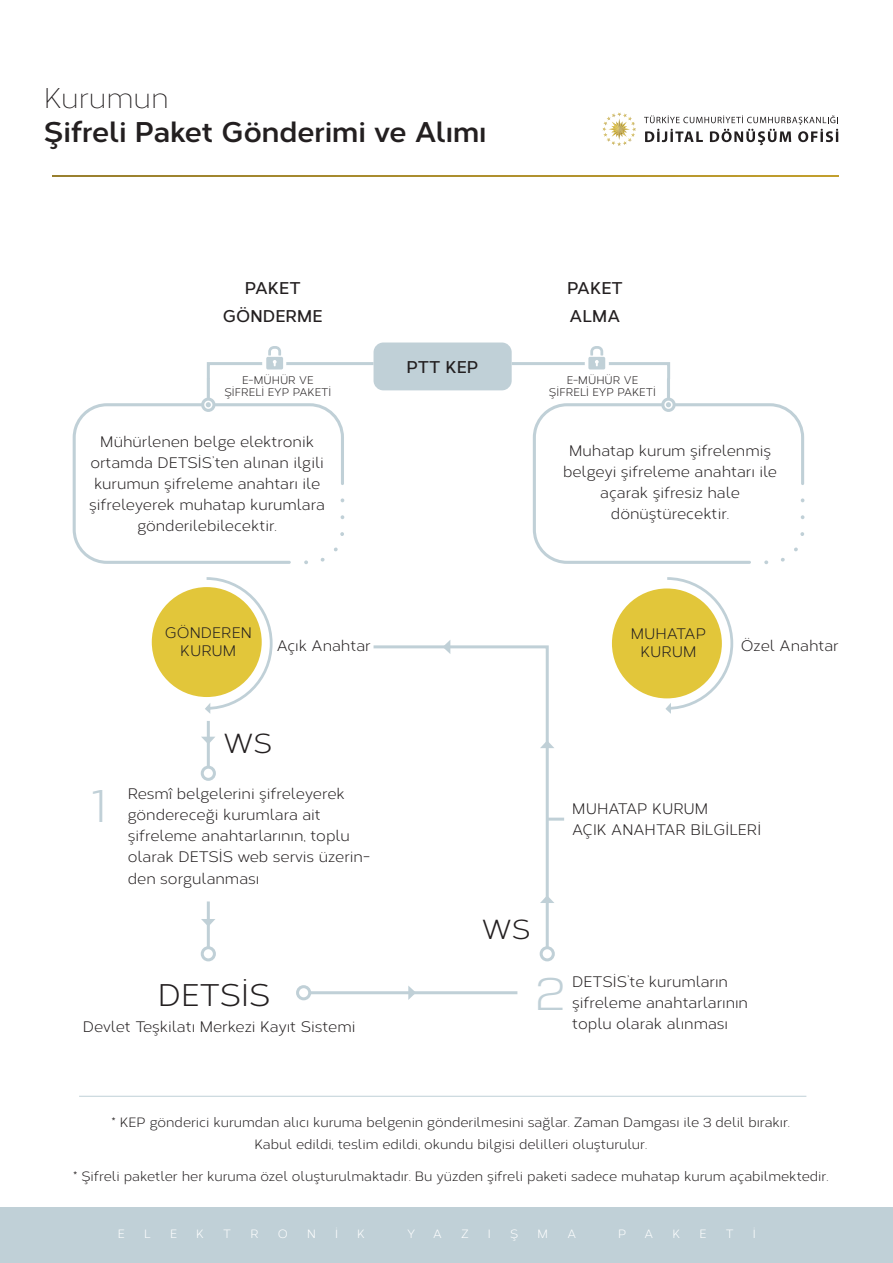
<style>
.page{position:relative;width:893px;height:1263px;background:#fff}
.page>*{position:absolute;margin:0;border:0;box-sizing:border-box;transform-origin:0 0}
.t1{font:47.1px "Corbert";color:#c0d0d7}
.t2{font:31.35px "Corbert";color:#231f20}
.t3{font:700 28.5px "Corbert";color:#231f20}
.t4{font:300 28.5px "Corbert";color:#231f20}
.t5{font:27.45px "Corbert";color:#231f20}
.t6{font:600 16.95px/27.8px "Corbert";color:#231f20;text-align:center}
.t7{font:15.15px/21px "Corbert";color:#231f20;text-align:center}
.t8{font:13.5px/21.9px "Corbert";color:#231f20;text-align:center}
.t9{font:12px "Corbert";color:#fff}
.t10{font:11.1px/12.5px "Corbert";color:#231f20;text-align:center}
</style>
<div class="page">
<div style="left:612px;top:588px;width:110px;height:110px;background:#e2c63a;border-radius:50%"></div>
<svg style="left:602px;top:113px;width:34px;height:33px"></svg>
<svg style="left:644px;top:115px;width:194px;height:30px"></svg>
<svg style="left:52px;top:175px;width:786px;height:1px"></svg>
<svg style="left:73px;top:382px;width:271px;height:182px"></svg>
<svg style="left:533px;top:382px;width:271px;height:182px"></svg>
<div style="left:0;top:1207px;width:893px;height:56px;background:#c0d0d7"></div>
<hr style="left:207px;top:901px;width:3px;height:47px;background:#c0d0d7">
<div style="left:201px;top:946px;width:15px;height:15px;border:3px solid #c0d0d7;border-radius:50%"></div>
<div style="left:540px;top:946px;width:15px;height:15px;border:3px solid #c0d0d7;border-radius:50%"></div>
<hr style="left:309px;top:991px;width:208px;height:3px;background:#c0d0d7">
<div style="left:296px;top:985px;width:15px;height:15px;border:3px solid #c0d0d7;border-radius:50%"></div>
<hr style="left:207px;top:721px;width:3px;height:47px;background:#c0d0d7">
<div style="left:201px;top:766px;width:15px;height:15px;border:3px solid #c0d0d7;border-radius:50%"></div>
<div style="left:374px;top:342px;width:138px;height:48px;background:#c0d0d7;border-radius:10px"></div>
<svg style="left:206px;top:346px;width:170px;height:36px"></svg>
<svg style="left:509px;top:346px;width:161px;height:36px"></svg>
<div style="left:152px;top:587px;width:110px;height:110px;background:#e2c63a;border-radius:50%"></div>
<svg style="left:665px;top:577px;width:68px;height:137px"></svg>
<svg style="left:205px;top:577px;width:68px;height:137px"></svg>
<hr style="left:547px;top:818px;width:17px;height:3px;background:#c0d0d7">
<svg style="left:373px;top:644px;width:177px;height:307px"></svg>
<svg style="left:201px;top:919px;width:14px;height:8px"></svg>
<svg style="left:201px;top:737px;width:14px;height:7px"></svg>
<svg style="left:408px;top:986px;width:8px;height:14px"></svg>
<svg style="left:540px;top:895px;width:14px;height:8px"></svg>
<svg style="left:540px;top:740px;width:14px;height:8px"></svg>
<svg style="left:443px;top:640px;width:7px;height:14px"></svg>
<hr style="left:79px;top:1096px;width:727px;height:1px;background:#c0d0d7">
<h3 class="t4" style="left:44px;top:78px;width:126px">Kurumun</h3>
<h3 class="t3" style="left:44px;top:110px;width:444px">Şifreli Paket Gönderimi ve Alımı</h3>
<p class="t6" style="left:223px;top:273px;width:101px">PAKET<br>GÖNDERME</p>
<p class="t6" style="left:567px;top:273px;width:57px;text-align:left">PAKET<br>ALMA</p>
<p class="t10" style="left:224px;top:373px;width:109px">E-MÜHÜR VE<br>ŞİFRELİ EYP PAKETİ</p>
<p class="t6" style="left:407px;top:352px;width:73px">PTT KEP</p>
<p class="t10" style="left:549px;top:373px;width:109px">E-MÜHÜR VE<br>ŞİFRELİ EYP PAKETİ</p>
<p class="t7" style="left:89px;top:430px;width:237px">Mühürlenen belge elektronik ortamda DETSİS’ten alınan ilgili kurumun şifreleme anahtarı ile şifreleyerek muhatap kurumlara gönderilebilecektir.</p>
<p class="t7" style="left:563px;top:439px;width:216px">Muhatap kurum şifrelenmiş belgeyi şifreleme anahtarı ile açarak şifresiz hale dönüştürecektir.</p>
<p class="t7" style="left:165px;top:623px;width:88px;line-height:18px">GÖNDEREN<br>KURUM</p>
<p class="t7" style="left:631px;top:624px;width:77px;line-height:18px">MUHATAP<br>KURUM</p>
<p class="t7" style="left:277px;top:634px;width:95px">Açık Anahtar</p>
<p class="t7" style="left:741px;top:634px;width:99px">Özel Anahtar</p>
<h1 class="t1" style="left:91px;top:772px;width:17px">1</h1>
<h3 class="t5" style="left:223px;top:723px;width:50px">WS</h3>
<p class="t7" style="left:128px;top:783px;width:244px;text-align:left">Resmî belgelerini şifreleyerek göndereceği kurumlara ait şifreleme anahtarlarının, toplu olarak DETSİS web servis üzerin&shy;den sorgulanması</p>
<h2 class="t2" style="left:158px;top:972px;width:114px">DETSİS</h2>
<p class="t7" style="left:83px;top:1016px;width:274px">Devlet Teşkilatı Merkezi Kayıt Sistemi</p>
<p class="t7" style="left:572px;top:797px;width:191px;text-align:left">MUHATAP KURUM<br>AÇIK ANAHTAR BİLGİLERİ</p>
<h3 class="t5" style="left:482px;top:909px;width:50px">WS</h3>
<h1 class="t1" style="left:536px;top:959px;width:31px">2</h1>
<p class="t7" style="left:572px;top:970px;width:177px;text-align:left">DETSİS’te kurumların şifreleme anahtarlarının toplu olarak alınması</p>
<p class="t8" style="left:112px;top:1111px;width:680px">* KEP gönderici kurumdan alıcı kuruma belgenin gönderilmesini sağlar. Zaman Damgası ile 3 delil bırakır.<br>Kabul edildi, teslim edildi, okundu bilgisi delilleri oluşturulur.</p>
<p class="t8" style="left:73px;top:1164px;width:757px">* Şifreli paketler her kuruma özel oluşturulmaktadır. Bu yüzden şifreli paketi sadece muhatap kurum açabilmektedir.</p>
<p class="t9" style="left:118px;top:1226px;width:9px">E</p>
<p class="t9" style="left:144px;top:1226px;width:8px">L</p>
<p class="t9" style="left:170px;top:1226px;width:9px">E</p>
<p class="t9" style="left:196px;top:1226px;width:9px">K</p>
<p class="t9" style="left:223px;top:1226px;width:9px">T</p>
<p class="t9" style="left:250px;top:1226px;width:10px">R</p>
<p class="t9" style="left:278px;top:1226px;width:12px">O</p>
<p class="t9" style="left:307px;top:1226px;width:10px">N</p>
<p class="t9" style="left:335px;top:1226px;width:5px">İ</p>
<p class="t9" style="left:357px;top:1226px;width:9px">K</p>
<p class="t9" style="left:407px;top:1226px;width:10px">Y</p>
<p class="t9" style="left:433px;top:1226px;width:10px">A</p>
<p class="t9" style="left:461px;top:1226px;width:9px">Z</p>
<p class="t9" style="left:488px;top:1226px;width:5px">I</p>
<p class="t9" style="left:510px;top:1226px;width:10px">Ş</p>
<p class="t9" style="left:538px;top:1226px;width:12px">M</p>
<p class="t9" style="left:567px;top:1226px;width:10px">A</p>
<p class="t9" style="left:618px;top:1226px;width:10px">P</p>
<p class="t9" style="left:645px;top:1226px;width:10px">A</p>
<p class="t9" style="left:672px;top:1226px;width:9px">K</p>
<p class="t9" style="left:699px;top:1226px;width:9px">E</p>
<p class="t9" style="left:726px;top:1226px;width:9px">T</p>
<p class="t9" style="left:753px;top:1226px;width:5px">İ</p>
</div>
